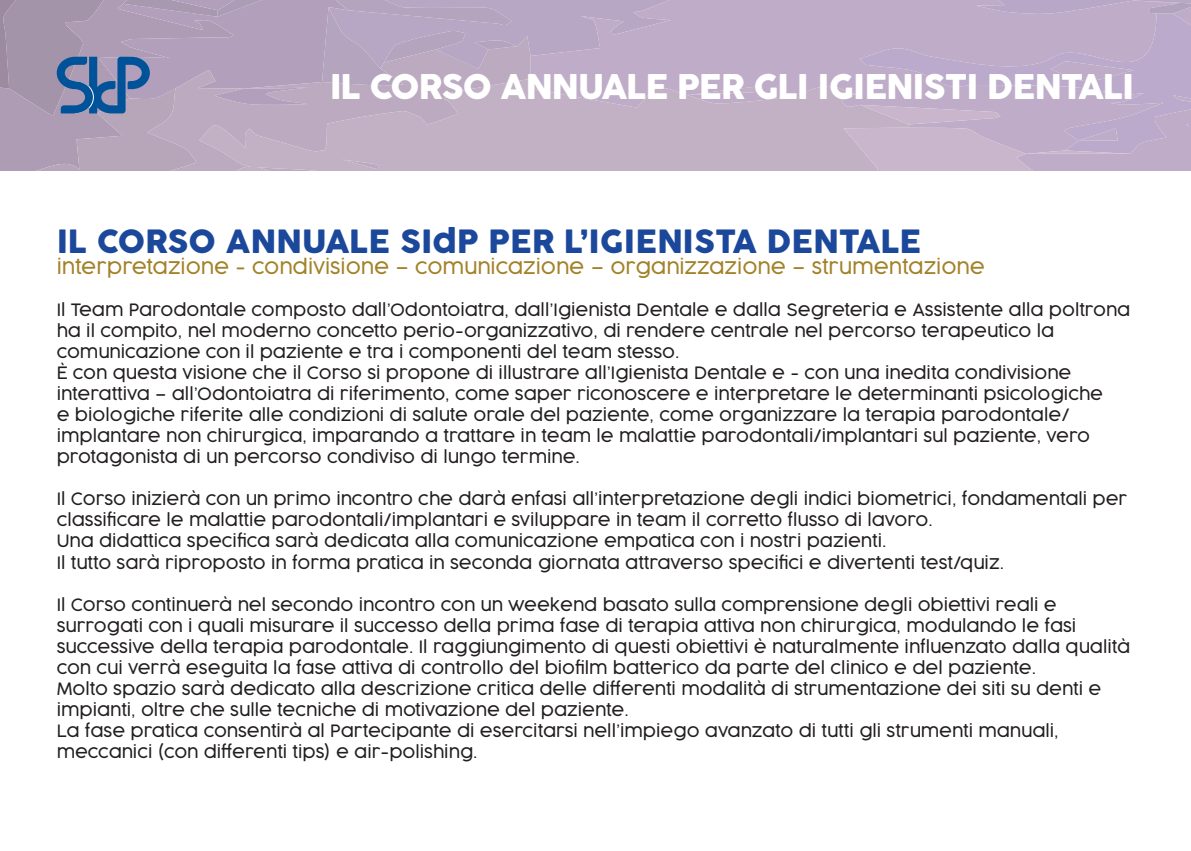
<style>
.page{position:relative;width:1191px;height:851px;background:#fff}
.page>*{position:absolute;margin:0;border:0;box-sizing:border-box;transform-origin:0 0}
.t1{font:34px "Cocogoose Pro";letter-spacing:-.03em;color:#fff}
.t2{font:32px "Cocogoose Pro";color:#1b489a}
.t3{font:300 20px "Cocogoose Pro";color:#a28229}
.t4{font:300 17px/21px "Cocogoose Pro";color:#231f20}
</style>
<div class="page">
<svg style="left:0;top:0;width:1191px;height:170px;background:#b9a8c2"></svg>
<h1 class="t1" style="left:330px;top:64px;width:806px">IL CORSO ANNUALE PER GLI IGIENISTI DENTALI</h1>
<h2 class="t2" style="left:57px;top:220px;width:866px">IL CORSO ANNUALE SIdP PER L’IGIENISTA DENTALE</h2>
<p class="t3" style="left:57px;top:253px;width:929px">interpretazione - condivisione – comunicazione – organizzazione – strumentazione</p>
<p class="t4" style="left:57px;top:299px;width:1075px">Il Team Parodontale composto dall’Odontoiatra, dall’Igienista Dentale e dalla Segreteria e Assistente alla poltrona ha il compito, nel moderno concetto perio-organizzativo, di rendere centrale nel percorso terapeutico la comunicazione con il paziente e tra i componenti del team stesso.<br>È con questa visione che il Corso si propone di illustrare all’Igienista Dentale e - con una inedita condivisione interattiva – all’Odontoiatra di riferimento, come saper riconoscere e interpretare le determinanti psicologiche<br>e biologiche riferite alle condizioni di salute orale del paziente, come organizzare la terapia parodontale/ implantare non chirurgica, imparando a trattare in team le malattie parodontali/implantari sul paziente, vero protagonista di un percorso condiviso di lungo termine.</p>
<p class="t4" style="left:57px;top:488px;width:1072px">Il Corso inizierà con un primo incontro che darà enfasi all’interpretazione degli indici biometrici, fondamentali per classificare le malattie parodontali/implantari e sviluppare in team il corretto flusso di lavoro.<br>Una didattica specifica sarà dedicata alla comunicazione empatica con i nostri pazienti.<br>Il tutto sarà riproposto in forma pratica in seconda giornata attraverso specifici e divertenti test/quiz.</p>
<p class="t4" style="left:57px;top:593px;width:1075px">Il Corso continuerà nel secondo incontro con un weekend basato sulla comprensione degli obiettivi reali e surrogati con i quali misurare il successo della prima fase di terapia attiva non chirurgica, modulando le fasi successive della terapia parodontale. Il raggiungimento di questi obiettivi è naturalmente influenzato dalla qualità con cui verrà eseguita la fase attiva di controllo del biofilm batterico da parte del clinico e del paziente.<br>Molto spazio sarà dedicato alla descrizione critica delle differenti modalità di strumentazione dei siti su denti e impianti, oltre che sulle tecniche di motivazione del paziente.<br>La fase pratica consentirà al Partecipante di esercitarsi nell’impiego avanzato di tutti gli strumenti manuali, meccanici (con differenti tips) e air-polishing.</p>
</div>
